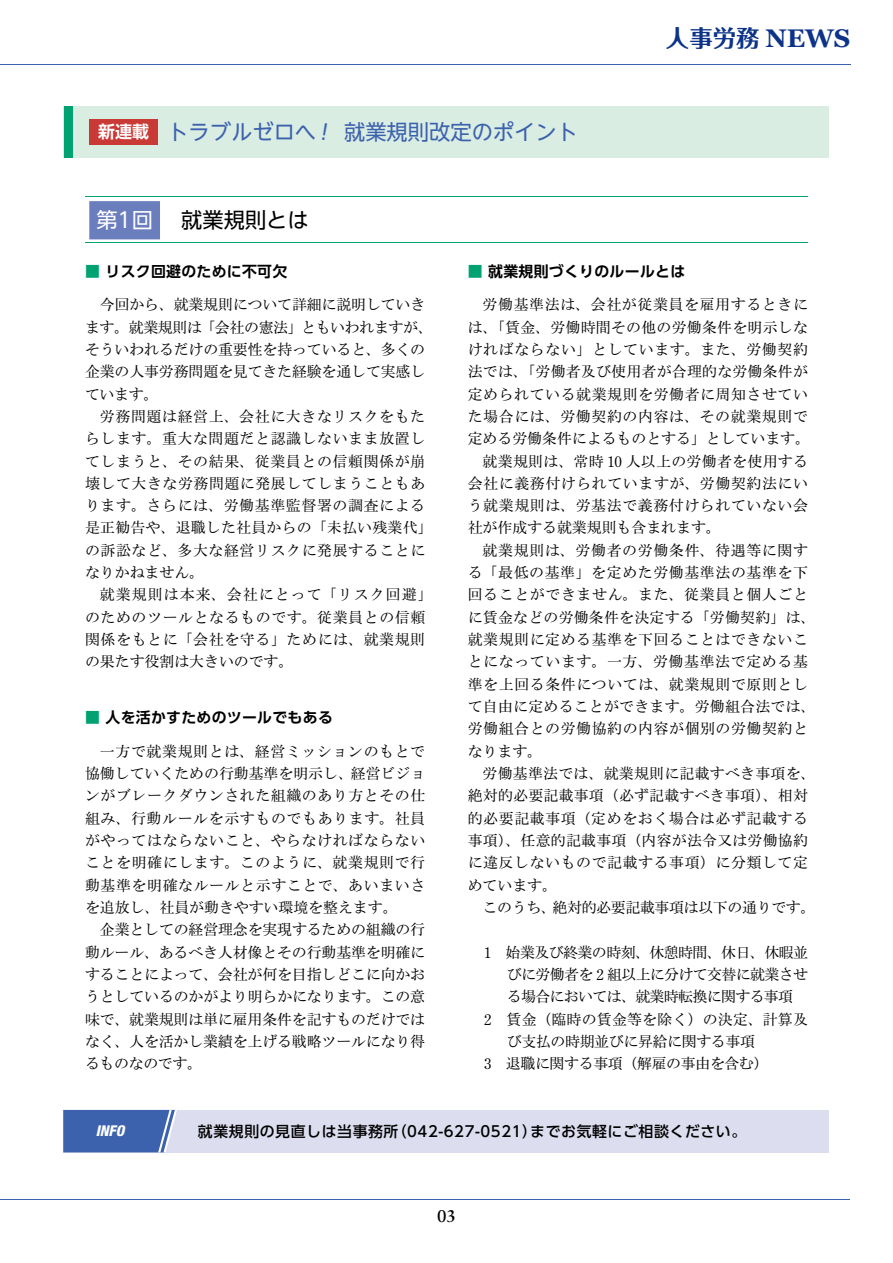
<style>
.page{position:relative;width:893px;height:1263px;background:#fff}
.page>*{position:absolute;margin:0;border:0;box-sizing:border-box;transform-origin:0 0}
.t1{font:700 23.4px "Folk Pro";color:#0c3388}
.t2{font:21.3px "UD Shin Go NT Pro";color:#3d62ad}
.t3{font:21.3px "UD Shin Go NT Pro";color:#000}
.t4{font:500 21.3px "UD Shin Go NT Pro";color:#3d62ad}
.t5{font:700 16.95px "Sabon LT Std";color:#000}
.t6{font:500 14.85px/22.4px "Ro H Mincho Pro";letter-spacing:.02em;color:#000;text-align:justify}
.t7{font:500 14.85px/22.4px "Ro H Mincho Pro";letter-spacing:.045em;color:#000}
.t8{font:500 14.85px/22.4px "Ro H Mincho Pro";letter-spacing:-.005em;color:#000}
.t9{font:500 14.85px "Ro H Mincho Pro";letter-spacing:.04em;color:#000}
.t10{font:500 14.85px "Ro H Mincho Pro";letter-spacing:-.02em;color:#000}
.t11{font:700 14.85px "UD Shin Go Pro De";letter-spacing:.02em;color:#000}
.t12{font:500 14.85px "UD Shin Go Pro";letter-spacing:.04em;color:#000}
.t13{font:500 14.85px "Ro H Mincho Pro";letter-spacing:-.04em;color:#000}
.t14{font:500 14.85px "Ro H Mincho Pro";color:#000}
.t15{font:500 14.85px "Ro H Mincho Pro";letter-spacing:-.035em;color:#000}
.t16{font:500 14.85px "Ro H Mincho Pro";letter-spacing:.05em;color:#000}
.t17{font:italic 800 condensed 14.85px "Helvetica Neue LT Std";color:#fff}
.s1{font-family:"UD Shin Go NT Pro De";font-weight:700;font-size:16.95px;color:#fff}
.s2{color:#fff}
.s3{font-family:"Georgia";font-size:25.5px}
.s4{color:#00a272}
</style>
<div class="page">
<div style="left:64px;top:106px;width:765px;height:51px;background:#daede3"></div>
<div style="left:64px;top:106px;width:8px;height:51px;background:#00a272"></div>
<div style="left:90px;top:119px;width:68px;height:26px;background:#c93935"></div>
<hr style="left:85px;top:196px;width:723px;height:1px;background:#00a272">
<hr style="left:85px;top:242px;width:723px;height:1px;background:#00a272">
<div style="left:89px;top:201px;width:71px;height:38px;background:#6a7dbd"></div>
<div style="left:63px;top:1110px;width:766px;height:42px;background:#dcdef0"></div>
<svg style="left:63px;top:1110px;width:114px;height:42px;background:#4c6eb3"></svg>
<hr style="left:0;top:1199px;width:850px;height:1px;background:#3d62ad">
<hr style="left:0;top:64px;width:850px;height:1px;background:#3d62ad">
<h2 class="t2" style="left:98px;top:115px;width:220px"><span class="s1">新連載</span> トラブルゼロへ</h2>
<h2 class="t2" style="left:344px;top:115px;width:235px">就業規則改定のポイント</h2>
<h2 class="t4" style="left:139px;top:115px;width:23px">　</h2>
<h2 class="t3" style="left:96px;top:203px;width:214px"><span class="s2">第1回</span>　就業規則とは</h2>
<h1 class="t1" style="left:666px;top:18px;width:186px">人事労務 <span class="s3">NEWS</span></h1>
<p class="t11" style="left:85px;top:259px;width:204px"><span class="s4">■</span> リスク回避のために不可欠</p>
<p class="t8" style="left:85px;top:295px;width:349px;text-indent:15px">今回から、就業規則について詳細に説明していきます。就業規則は「会社の憲法」ともいわれますが、そういわれるだけの重要性を持っていると、多くの企業の人事労務問題を見てきた経験を通して実感しています。</p>
<p class="t7" style="left:85px;top:406px;width:349px;text-indent:15px">労務問題は経営上、会社に大きなリスクをもたらします。重大な問題だと認識しないまま放置してしまうと、その結果、従業員との信頼関係が崩壊して大きな労務問題に発展してしまうこともあります。さらには、労働基準監督署の調査による是正勧告や、退職した社員からの「未払い残業代」の訴訟など、多大な経営リスクに発展することになりかねません。</p>
<p class="t7" style="left:85px;top:585px;width:349px;text-indent:15px">就業規則は本来、会社にとって「リスク回避」のためのツールとなるものです。従業員との信頼関係をもとに「会社を守る」ためには、就業規則の果たす役割は大きいのです。</p>
<p class="t11" style="left:85px;top:705px;width:249px"><span class="s4">■</span> 人を活かすためのツールでもある</p>
<p class="t6" style="left:85px;top:741px;width:342px;text-indent:15px">一方で就業規則とは、経営ミッションのもとで協働していくための行動基準を明示し、経営ビジョンがブレークダウンされた組織のあり方とその仕組み、行動ルールを示すものでもあります。社員がやってはならないこと、やらなければならないことを明確にします。このように、就業規則で行動基準を明確なルールと示すことで、あいまいさを追放し、社員が動きやすい環境を整えます。</p>
<p class="t6" style="left:85px;top:920px;width:342px;text-indent:15px">企業としての経営理念を実現するための組織の行動ルール、あるべき人材像とその行動基準を明確にすることによって、会社が何を目指しどこに向かおうとしているのかがより明らかになります。この意味で、就業規則は単に雇用条件を記すものだけではなく、人を活かし業績を上げる戦略ツールになり得るものなのです。</p>
<p class="t11" style="left:468px;top:259px;width:219px"><span class="s4">■</span> 就業規則づくりのルールとは</p>
<p class="t7" style="left:483px;top:295px;width:327px">労働基準法は、会社が従業員を雇用するときに</p>
<p class="t6" style="left:468px;top:317px;width:342px">は、「賃金、労働時間その他の労働条件を明示しな</p>
<p class="t7" style="left:468px;top:339px;width:342px">ければならない」としています。また、労働契約</p>
<p class="t6" style="left:468px;top:361px;width:342px">法では、「労働者及び使用者が合理的な労働条件が</p>
<p class="t9" style="left:468px;top:385px;width:342px">定められている就業規則を労働者に周知させてい</p>
<p class="t7" style="left:468px;top:406px;width:342px">た場合には、労働契約の内容は、その就業規則で</p>
<p class="t14" style="left:468px;top:429px;width:344px">定める労働条件によるものとする」としています。</p>
<p class="t6" style="left:483px;top:451px;width:327px">就業規則は、常時 10 人以上の労働者を使用する</p>
<p class="t7" style="left:468px;top:473px;width:342px">会社に義務付けられていますが、労働契約法にい</p>
<p class="t7" style="left:468px;top:495px;width:342px">う就業規則は、労基法で義務付けられていない会</p>
<p class="t14" style="left:468px;top:519px;width:254px">社が作成する就業規則も含まれます。</p>
<p class="t16" style="left:483px;top:541px;width:327px">就業規則は、労働者の労働条件、待遇等に関す</p>
<p class="t7" style="left:468px;top:562px;width:342px">る「最低の基準」を定めた労働基準法の基準を下</p>
<p class="t7" style="left:468px;top:585px;width:342px">回ることができません。また、従業員と個人ごと</p>
<p class="t6" style="left:468px;top:607px;width:349px">に賃金などの労働条件を決定する「労働契約」は、</p>
<p class="t9" style="left:468px;top:630px;width:342px">就業規則に定める基準を下回ることはできないこ</p>
<p class="t7" style="left:468px;top:652px;width:342px">とになっています。一方、労働基準法で定める基</p>
<p class="t7" style="left:468px;top:674px;width:342px">準を上回る条件については、就業規則で原則とし</p>
<p class="t6" style="left:468px;top:696px;width:349px">て自由に定めることができます。労働組合法では、</p>
<p class="t9" style="left:468px;top:720px;width:342px">労働組合との労働協約の内容が個別の労働契約と</p>
<p class="t6" style="left:468px;top:741px;width:76px">なります。</p>
<p class="t6" style="left:483px;top:763px;width:334px">労働基準法では、就業規則に記載すべき事項を、</p>
<p class="t6" style="left:468px;top:786px;width:342px">絶対的必要記載事項（必ず記載すべき事項）、相対</p>
<p class="t7" style="left:468px;top:808px;width:342px">的必要記載事項（定めをおく場合は必ず記載する</p>
<p class="t6" style="left:468px;top:830px;width:342px">事項）、任意的記載事項（内容が法令又は労働協約</p>
<p class="t9" style="left:468px;top:854px;width:342px">に違反しないもので記載する事項）に分類して定</p>
<p class="t6" style="left:468px;top:875px;width:91px">めています。</p>
<p class="t10" style="left:483px;top:898px;width:334px">このうち、絶対的必要記載事項は以下の通りです。</p>
<p class="t15" style="left:484px;top:943px;width:325px">1　始業及び終業の時刻、休憩時間、休日、休暇並</p>
<p class="t13" style="left:507px;top:965px;width:303px">びに労働者を 2 組以上に分けて交替に就業させ</p>
<p class="t13" style="left:507px;top:987px;width:288px">る場合においては、就業時転換に関する事項</p>
<p class="t6" style="left:484px;top:1009px;width:325px">2　賃金（臨時の賃金等を除く）の決定、計算及</p>
<p class="t10" style="left:507px;top:1032px;width:250px">び支払の時期並びに昇給に関する事項</p>
<p class="t10" style="left:484px;top:1054px;width:286px">3　退職に関する事項（解雇の事由を含む）</p>
<p class="t17" style="left:96px;top:1121px;width:30px">INFO</p>
<p class="t12" style="left:198px;top:1119px;width:550px">就業規則の見直しは当事務所（042-627-0521）までお気軽にご相談ください。</p>
<p class="t5" style="left:437px;top:1205px;width:20px">03</p>
</div>
